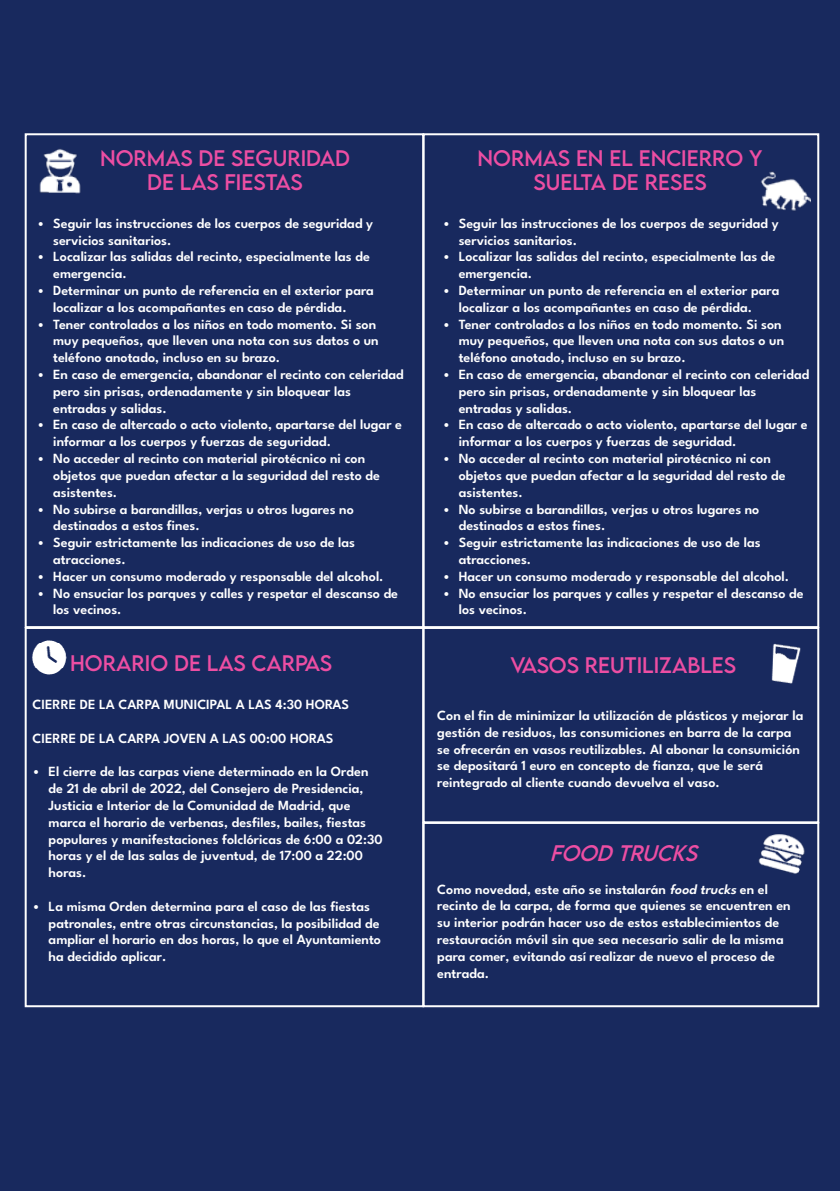
<style>
.page{position:relative;width:840px;height:1191px;background:#fff}
.page>*{position:absolute;margin:0;border:0;box-sizing:border-box;transform-origin:0 0}
.t1{font:20px/24px "LEMONMILK";color:#ed4ea3;text-align:center}
.t2{font:italic 20px "LEMONMILK";color:#ed4ea3}
.t3{font:600 14px/16.8px "League Spartan";color:#fff}
.s1{font-style:italic}
</style>
<div class="page">
<div style="left:0;top:0;width:839px;height:1191px;background:#18295e"></div>
<img style="left:39px;top:149px;width:42px;height:45px">
<img style="left:771px;top:643px;width:30px;height:41px">
<img style="left:24px;top:631px;width:43px;height:49px">
<img style="left:761px;top:171px;width:49px;height:40px">
<div style="left:25px;top:627px;width:399px;height:380px;border:2px solid #fff"></div>
<div style="left:422px;top:133px;width:396px;height:495px;border:2px solid #fff"></div>
<div style="left:422px;top:627px;width:396px;height:196px;border:2px solid #fff"></div>
<div style="left:422px;top:822px;width:396px;height:185px;border:2px solid #fff"></div>
<img style="left:735px;top:820px;width:80px;height:54px">
<h1 class="t1" style="left:100px;top:146px;width:251px">NORMAS DE SEGURIDAD<br>DE LAS FIESTAS</h1>
<p class="t3" style="left:53px;top:213px;width:321px;text-indent:-16px">• Seguir las instrucciones de los cuerpos de seguridad y servicios sanitarios.</p>
<p class="t3" style="left:53px;top:247px;width:318px;text-indent:-16px">• Localizar las salidas del recinto, especialmente las de emergencia.</p>
<p class="t3" style="left:53px;top:281px;width:322px;text-indent:-16px">• Determinar un punto de referencia en el exterior para localizar a los acompañantes en caso de pérdida.</p>
<p class="t3" style="left:53px;top:314px;width:327px;text-indent:-16px">• Tener controlados a los niños en todo momento. Si son muy pequeños, que lleven una nota con sus datos o un teléfono anotado, incluso en su brazo.</p>
<p class="t3" style="left:53px;top:365px;width:352px;text-indent:-16px">• En caso de emergencia, abandonar el recinto con celeridad pero sin prisas, ordenadamente y sin bloquear las entradas y salidas.</p>
<p class="t3" style="left:53px;top:415px;width:350px;text-indent:-16px">• En caso de altercado o acto violento, apartarse del lugar e informar a los cuerpos y fuerzas de seguridad.</p>
<p class="t3" style="left:53px;top:449px;width:328px;text-indent:-16px">• No acceder al recinto con material pirotécnico ni con objetos que puedan afectar a la seguridad del resto de asistentes.</p>
<p class="t3" style="left:53px;top:499px;width:302px;text-indent:-16px">• No subirse a barandillas, verjas u otros lugares no destinados a estos fines.</p>
<p class="t3" style="left:53px;top:533px;width:303px;text-indent:-16px">• Seguir estrictamente las indicaciones de uso de las atracciones.</p>
<p class="t3" style="left:37px;top:566px;width:348px">• Hacer un consumo moderado y responsable del alcohol.</p>
<p class="t3" style="left:53px;top:583px;width:346px;text-indent:-16px">• No ensuciar los parques y calles y respetar el descanso de los vecinos.</p>
<h1 class="t1" style="left:477px;top:146px;width:286px">NORMAS EN EL ENCIERRO Y<br>SUELTA DE RESES</h1>
<p class="t3" style="left:458px;top:213px;width:321px;text-indent:-16px">• Seguir las instrucciones de los cuerpos de seguridad y servicios sanitarios.</p>
<p class="t3" style="left:458px;top:247px;width:318px;text-indent:-16px">• Localizar las salidas del recinto, especialmente las de emergencia.</p>
<p class="t3" style="left:458px;top:281px;width:322px;text-indent:-16px">• Determinar un punto de referencia en el exterior para localizar a los acompañantes en caso de pérdida.</p>
<p class="t3" style="left:458px;top:314px;width:327px;text-indent:-16px">• Tener controlados a los niños en todo momento. Si son muy pequeños, que lleven una nota con sus datos o un teléfono anotado, incluso en su brazo.</p>
<p class="t3" style="left:458px;top:365px;width:352px;text-indent:-16px">• En caso de emergencia, abandonar el recinto con celeridad pero sin prisas, ordenadamente y sin bloquear las entradas y salidas.</p>
<p class="t3" style="left:458px;top:415px;width:350px;text-indent:-16px">• En caso de altercado o acto violento, apartarse del lugar e informar a los cuerpos y fuerzas de seguridad.</p>
<p class="t3" style="left:458px;top:449px;width:328px;text-indent:-16px">• No acceder al recinto con material pirotécnico ni con objetos que puedan afectar a la seguridad del resto de asistentes.</p>
<p class="t3" style="left:458px;top:499px;width:302px;text-indent:-16px">• No subirse a barandillas, verjas u otros lugares no destinados a estos fines.</p>
<p class="t3" style="left:458px;top:533px;width:303px;text-indent:-16px">• Seguir estrictamente las indicaciones de uso de las atracciones.</p>
<p class="t3" style="left:442px;top:566px;width:348px">• Hacer un consumo moderado y responsable del alcohol.</p>
<p class="t3" style="left:458px;top:583px;width:346px;text-indent:-16px">• No ensuciar los parques y calles y respetar el descanso de los vecinos.</p>
<h1 class="t1" style="left:70px;top:651px;width:263px">HORARIO DE LAS CARPAS</h1>
<h1 class="t1" style="left:510px;top:653px;width:227px">VASOS REUTILIZABLES</h1>
<p class="t3" style="left:33px;top:695px;width:318px">CIERRE DE LA CARPA MUNICIPAL A LAS 4:30 HORAS</p>
<p class="t3" style="left:33px;top:728px;width:302px">CIERRE DE LA CARPA JOVEN A LAS 00:00 HORAS</p>
<p class="t3" style="left:49px;top:762px;width:335px;text-indent:-16px">• El cierre de las carpas viene determinado en la Orden de 21 de abril de 2022, del Consejero de Presidencia, Justicia e Interior de la Comunidad de Madrid, que marca el horario de verbenas, desfiles, bailes, fiestas populares y manifestaciones folclóricas de 6:00 a 02:30 horas y el de las salas de juventud, de 17:00 a 22:00 horas.</p>
<p class="t3" style="left:49px;top:896px;width:334px;text-indent:-16px">• La misma Orden determina para el caso de las fiestas patronales, entre otras circunstancias, la posibilidad de ampliar el horario en dos horas, lo que el Ayuntamiento ha decidido aplicar.</p>
<p class="t3" style="left:437px;top:705px;width:367px">Con el fin de minimizar la utilización de plásticos y mejorar la gestión de residuos, las consumiciones en barra de la carpa se ofrecerán en vasos reutilizables. Al abonar la consumición se depositará 1 euro en concepto de fianza, que le será reintegrado al cliente cuando devuelva el vaso.</p>
<h1 class="t2" style="left:549px;top:840px;width:155px">FOOD TRUCKS</h1>
<p class="t3" style="left:437px;top:879px;width:354px">Como novedad, este año se instalarán <span class="s1">food trucks</span> en el recinto de la carpa, de forma que quienes se encuentren en su interior podrán hacer uso de estos establecimientos de restauración móvil sin que sea necesario salir de la misma para comer, evitando así realizar de nuevo el proceso de entrada.</p>
</div>
